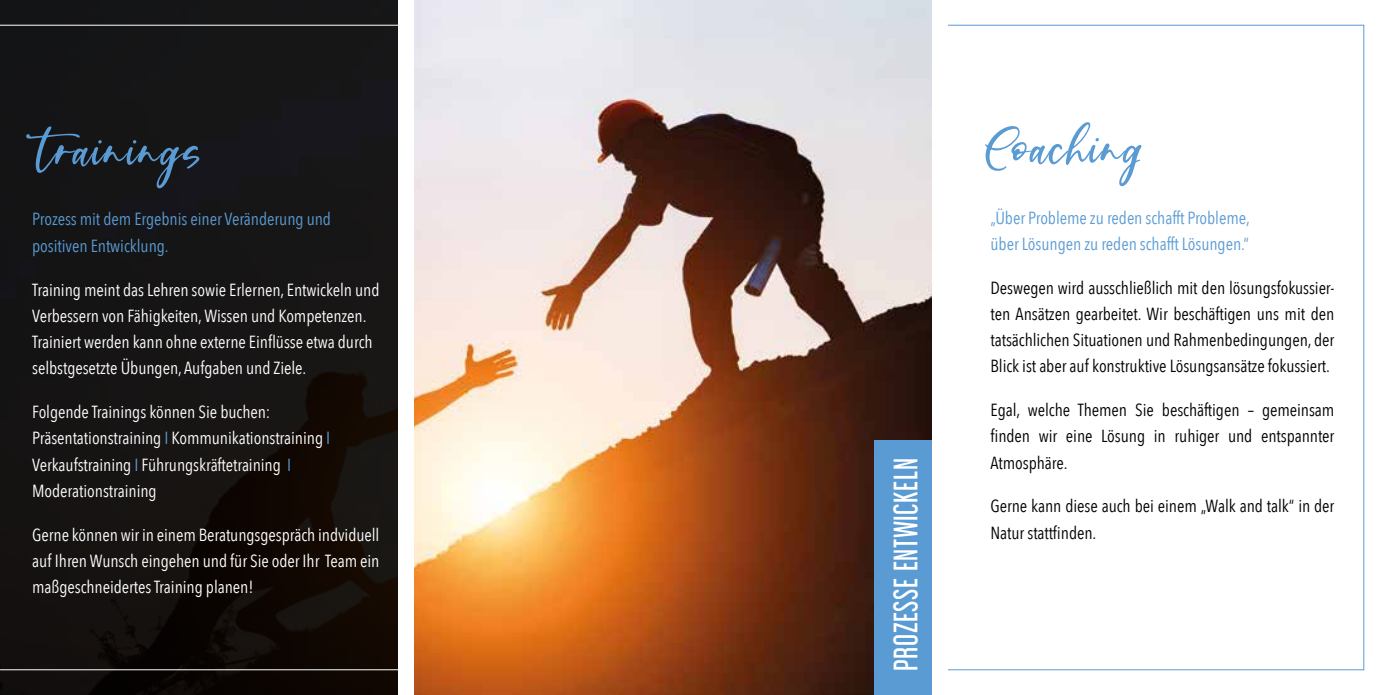
<style>
.page{position:relative;width:1389px;height:695px;background:#fff}
.page>*{position:absolute;margin:0;border:0;box-sizing:border-box;transform-origin:0 0}
.t1{font:52.5px "Vista La Diva";letter-spacing:.02em;color:#5a9bd4}
.t2{font:29.75px "Libel Suit Rg";letter-spacing:.02em;color:#fff}
.t3{font:17.5px/26.2px "Avenir Next Condensed";letter-spacing:-.005em;color:#fff}
.t4{font:17.5px/26.2px "Avenir Next Condensed";letter-spacing:-.005em;color:#000;text-align:justify}
.t5{font:17.5px/26.2px "Avenir Next Condensed";letter-spacing:-.005em;color:#5a9bd4}
.s1{color:#5a9bd4}
</style>
<div class="page">
<img style="left:414px;top:0;width:518px;height:694px">
<svg style="left:0;top:0;width:398px;height:694px;background:#131110"></svg>
<svg style="left:0;top:25px;width:398px;height:645px;background:#151312"></svg>
<div style="left:875px;top:440px;width:60px;height:254px;background:#5a9bd4"></div>
<div style="left:932px;top:0;width:15px;height:694px;background:#fff"></div>
<h1 class="t1" style="left:37px;top:114px;width:169px">trainings</h1>
<p class="t5" style="left:32px;top:205px;width:300px">Prozess mit dem Ergebnis einer Veränderung und positiven Entwicklung.</p>
<p class="t3" style="left:32px;top:275px;width:349px">Training meint das Lehren sowie Erlernen, Entwickeln und Verbessern von Fähigkeiten, Wissen und Kompetenzen.<br>Trainiert werden kann ohne externe Einflüsse etwa durch selbstgesetzte Übungen, Aufgaben und Ziele.</p>
<p class="t3" style="left:32px;top:398px;width:300px">Folgende Trainings können Sie buchen:<br>Präsentationstraining <span class="s1">I</span> Kommunikationstraining <span class="s1">I </span>Verkaufstraining <span class="s1">I</span> Führungskräftetraining <span class="s1">I </span>Moderationstraining</p>
<p class="t3" style="left:32px;top:520px;width:349px;text-align:justify">Gerne können wir in einem Beratungsgespräch indviduell auf Ihren Wunsch eingehen und für Sie oder Ihr Team ein maßgeschneidertes Training planen!</p>
<h2 class="t2" style="left:881px;top:670px;width:214px;rotate:-90deg">PROZESSE ENTWICKELN</h2>
<h1 class="t1" style="left:986px;top:112px;width:161px">Coaching</h1>
<p class="t5" style="left:990px;top:203px;width:261px">„Über Probleme zu reden schafft Probleme, über Lösungen zu reden schafft Lösungen.“</p>
<p class="t4" style="left:990px;top:273px;width:345px">Deswegen wird ausschließlich mit den lösungsfokussier&shy;ten Ansätzen gearbeitet. Wir beschäftigen uns mit den tatsächlichen Situationen und Rahmenbedingungen, der Blick ist aber auf konstruktive Lösungsansätze fokussiert.</p>
<p class="t4" style="left:990px;top:396px;width:345px">Egal, welche Themen Sie beschäftigen – gemeinsam finden wir eine Lösung in ruhiger und entspannter Atmosphäre.</p>
<p class="t4" style="left:990px;top:492px;width:345px">Gerne kann diese auch bei einem „Walk and talk“ in der<br>Natur stattfinden.</p>
</div>
